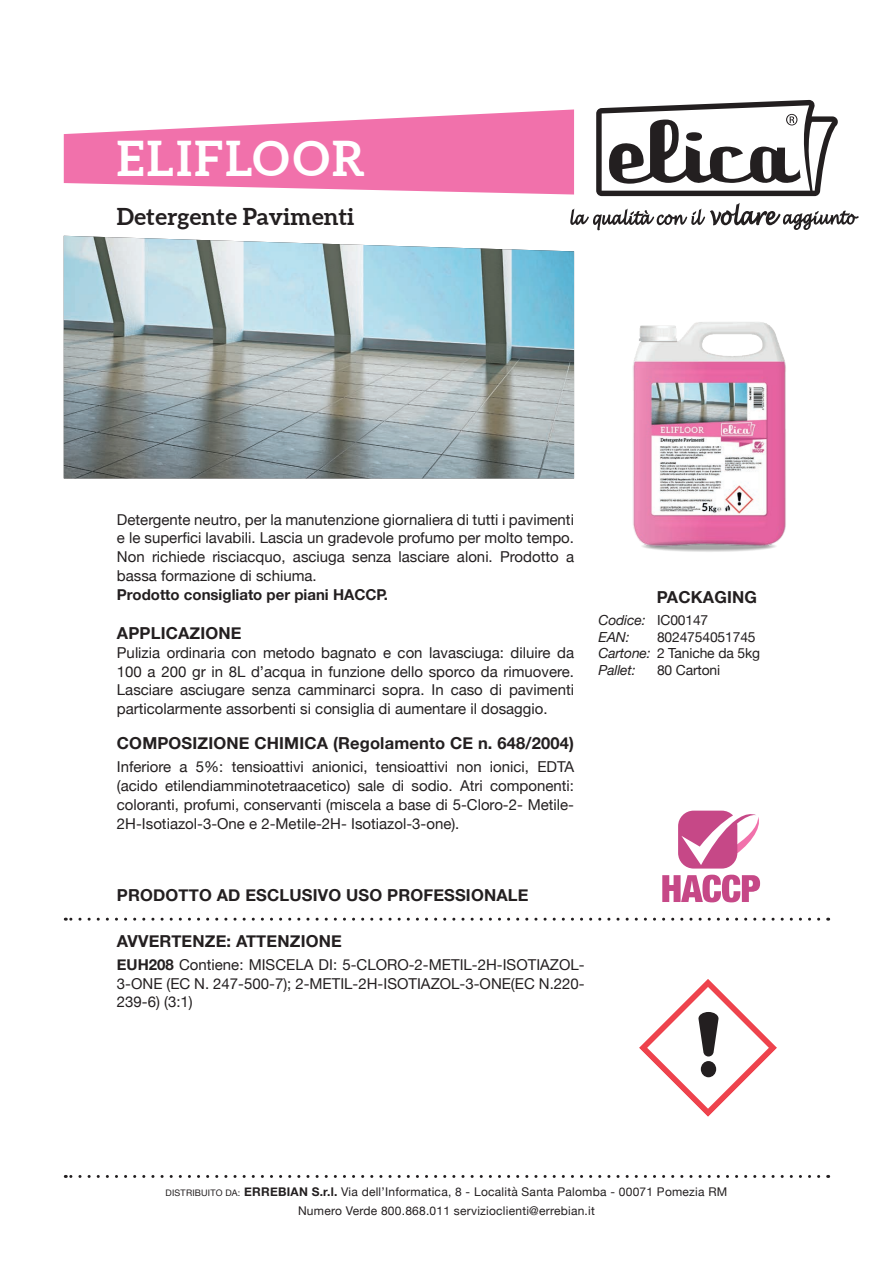
<style>
.page{position:relative;width:893px;height:1263px;background:#fff}
.page>*{position:absolute;margin:0;border:0;box-sizing:border-box;transform-origin:0 0}
.t1{font:700 48px "Aleo";letter-spacing:.05em;color:#fff}
.t2{font:700 23.25px "Aleo";letter-spacing:.01em;color:#231f20}
.t3{font:700 16.5px "Helvetica Neue";letter-spacing:.01em;color:#231f20}
.t4{font:15px/18.8px "Helvetica Neue";color:#231f20;text-align:justify}
.t5{font:700 15px "Helvetica Neue";color:#231f20}
.t6{font:13.8px/17px "Helvetica Neue";letter-spacing:-.01em;color:#231f20}
.t7{font:italic 13.8px/17px "Helvetica Neue";letter-spacing:-.01em;color:#231f20}
.t8{font:12px/18.8px "Helvetica Neue";letter-spacing:.02em;color:#231f20;text-align:center}
.s1{font-style:normal}
.s2{font-style:italic}
.s3{font-weight:700}
.s4{font-size:9px}
</style>
<div class="page">
<svg style="left:596px;top:100px;width:242px;height:96px"></svg>
<svg style="left:570px;top:203px;width:288px;height:27px"></svg>
<svg style="left:65px;top:918px;width:754px;height:3px"></svg>
<svg style="left:65px;top:1175px;width:754px;height:3px"></svg>
<img style="left:64px;top:236px;width:510px;height:242px">
<svg style="left:64px;top:109px;width:510px;height:86px"></svg>
<svg style="left:678px;top:811px;width:81px;height:57px"></svg>
<svg style="left:662px;top:875px;width:98px;height:27px"></svg>
<svg style="left:639px;top:979px;width:138px;height:138px"></svg>
<img style="left:633px;top:322px;width:153px;height:230px">
<h1 class="t1" style="left:117px;top:131px;width:249px">ELIFLOOR</h1>
<h2 class="t2" style="left:117px;top:203px;width:239px">Detergente Pavimenti</h2>
<p class="t4" style="left:117px;top:511px;width:459px">Detergente neutro, per la manutenzione giornaliera di tutti i pavimenti e le superfici lavabili. Lascia un gradevole profumo per molto tempo.<br>Non richiede risciacquo, asciuga senza lasciare aloni. Prodotto a bassa formazione di schiuma.</p>
<p class="t5" style="left:117px;top:582px;width:273px">Prodotto consigliato per piani HACCP.</p>
<p class="t3" style="left:117px;top:620px;width:126px">APPLICAZIONE</p>
<p class="t4" style="left:117px;top:644px;width:459px">Pulizia ordinaria con metodo bagnato e con lavasciuga: diluire da 100 a 200 gr in 8L d’acqua in funzione dello sporco da rimuovere.<br>Lasciare asciugare senza camminarci sopra. In caso di pavimenti particolarmente assorbenti si consiglia di aumentare il dosaggio.</p>
<p class="t3" style="left:117px;top:730px;width:459px">COMPOSIZIONE CHIMICA (Regolamento CE n. 648/2004)</p>
<p class="t4" style="left:117px;top:758px;width:459px">Inferiore a 5%: tensioattivi anionici, tensioattivi non ionici, EDTA (acido etilendiamminotetraacetico) sale di sodio. Atri componenti: coloranti, profumi, conservanti (miscela a base di 5-Cloro-2- Metile-2H-Isotiazol-3-One e 2-Metile-2H- Isotiazol-3-one).</p>
<p class="t3" style="left:657px;top:584px;width:101px">PACKAGING</p>
<p class="t7" style="left:598px;top:612px;width:111px">Codice: <span class="s1">IC00147<br></span>EAN:</p>
<p class="t6" style="left:598px;top:629px;width:163px;text-indent:58px">8024754051745<br><span class="s2">Cartone:</span> 2 Taniche da 5kg<br><span class="s2">Pallet:</span></p>
<p class="t6" style="left:657px;top:663px;width:65px">80 Cartoni</p>
<p class="t3" style="left:117px;top:882px;width:413px">PRODOTTO AD ESCLUSIVO USO PROFESSIONALE</p>
<p class="t3" style="left:117px;top:928px;width:226px">AVVERTENZE: ATTENZIONE</p>
<p class="t4" style="left:117px;top:956px;width:469px"><span class="s3">EUH208</span> Contiene: MISCELA DI: 5-CLORO-2-METIL-2H-ISOTIAZOL-3-ONE (EC N. 247-500-7); 2-METIL-2H-ISOTIAZOL-3-ONE(EC N.220- 239-6) (3:1)</p>
<p class="t8" style="left:166px;top:1183px;width:563px"><span class="s4">DISTRIBUITO DA:</span> <span class="s3">ERREBIAN S.r.l.</span> Via dell’Informatica, 8 - Località Santa Palomba - 00071 Pomezia RM<br>Numero Verde 800.868.011 servizioclienti@errebian.it</p>
</div>
